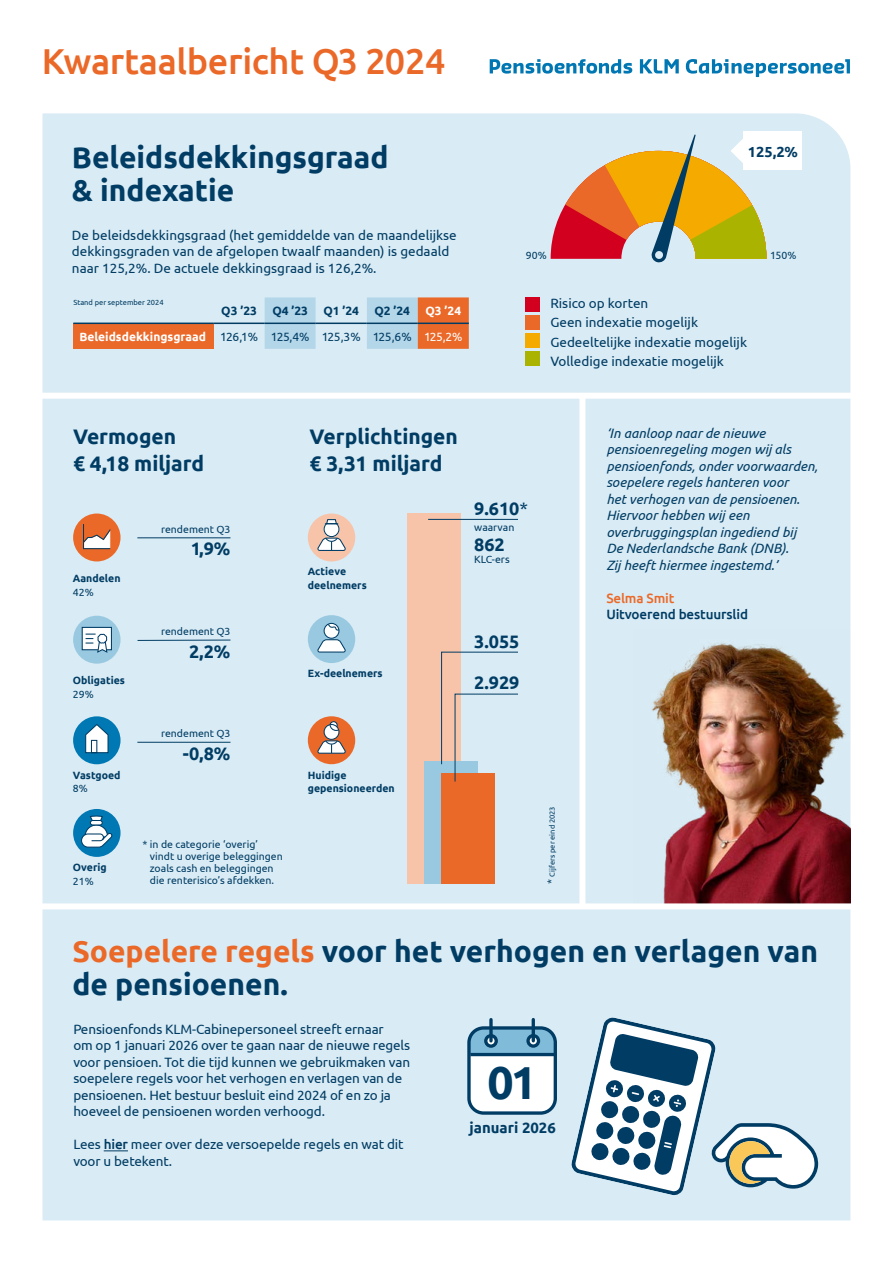
<style>
.page{position:relative;width:893px;height:1263px;background:#fff}
.page>*{position:absolute;margin:0;border:0;box-sizing:border-box;transform-origin:0 0}
.t1{font:700 46.2px "Ubuntu";color:#003c64}
.t2{font:500 36px "Ubuntu";letter-spacing:-.01em;color:#eb6928}
.t3{font:700 30px/33px "Ubuntu";color:#003c64}
.t4{font:700 21px/27px "Ubuntu";color:#003c64}
.t5{font:700 18px "Ubuntu";color:#003c64}
.t6{font:700 14.85px "Ubuntu";color:#003c64}
.t7{font:700 14.55px "Ubuntu";color:#003c64}
.t8{font:13.5px/16.5px "Ubuntu";letter-spacing:-.01em;color:#003c64}
.t9{font:italic 13.5px/16.5px "Ubuntu";color:#003c64}
.t10{font:500 13.5px "Ubuntu";letter-spacing:-.01em;color:#003c64}
.t11{font:500 13.5px "Ubuntu";letter-spacing:-.01em;color:#eb6928}
.t12{font:700 12px/25.7px "Ubuntu";color:#fff;text-align:right}
.t13{font:700 12px "Ubuntu";color:#003c64}
.t14{font:10.5px/12px "Ubuntu";color:#003c64}
.t15{font:700 10.5px/13.5px "Ubuntu";color:#003c64}
.t16{font:7.5px "Ubuntu";color:#003c64}
.s1{font-weight:400;color:#003c64}
.s2{font-weight:400}
.s3{font-size:10.5px}
.s4{font-style:inherit}
.s5{color:#eb6928}
.s6{font-weight:500}
</style>
<div class="page">
<div style="left:43px;top:113px;width:807px;height:1107px;background:#d9ebf4"></div>
<img style="left:634px;top:629px;width:216px;height:274px">
<div style="left:22px;top:393px;width:849px;height:6px;background:#fff"></div>
<div style="left:22px;top:903px;width:849px;height:6px;background:#fff"></div>
<div style="left:579px;top:396px;width:6px;height:510px;background:#fff"></div>
<svg style="left:104px;top:1150px;width:24px;height:1px"></svg>
<svg style="left:490px;top:59px;width:360px;height:18px"></svg>
<div style="left:525px;top:297px;width:15px;height:14px;background:#d2001e"></div>
<div style="left:525px;top:315px;width:15px;height:14px;background:#eb6928"></div>
<div style="left:525px;top:352px;width:15px;height:14px;background:#aab400"></div>
<div style="left:525px;top:334px;width:15px;height:14px;background:#f5aa00"></div>
<div style="left:407px;top:513px;width:54px;height:371px;background:#f7c3a9"></div>
<div style="left:424px;top:761px;width:54px;height:123px;background:#99c9e1"></div>
<div style="left:441px;top:774px;width:54px;height:110px;background:#eb6928"></div>
<div style="left:308px;top:513px;width:47px;height:48px;background:#f7c3a9;border-radius:50%"></div>
<svg style="left:317px;top:519px;width:29px;height:32px"></svg>
<div style="left:308px;top:716px;width:47px;height:48px;background:#eb6928;border-radius:50%"></div>
<svg style="left:317px;top:721px;width:29px;height:33px"></svg>
<div style="left:308px;top:615px;width:47px;height:48px;background:#99c9e1;border-radius:50%"></div>
<svg style="left:317px;top:623px;width:29px;height:30px"></svg>
<hr style="left:428px;top:519px;width:90px;height:1px;background:#003c64">
<svg style="left:441px;top:651px;width:78px;height:131px"></svg>
<div style="left:73px;top:513px;width:48px;height:48px;background:#eb6928;border-radius:50%"></div>
<svg style="left:83px;top:524px;width:27px;height:25px"></svg>
<div style="left:73px;top:616px;width:48px;height:48px;background:#99c9e1;border-radius:50%"></div>
<svg style="left:81px;top:626px;width:31px;height:27px"></svg>
<div style="left:73px;top:716px;width:48px;height:48px;background:#0078b4;border-radius:50%"></div>
<svg style="left:85px;top:724px;width:24px;height:30px"></svg>
<div style="left:91px;top:740px;width:6px;height:13px;border:1px solid #003c64"></div>
<div style="left:73px;top:809px;width:48px;height:48px;background:#0078b4;border-radius:50%"></div>
<svg style="left:81px;top:815px;width:32px;height:33px"></svg>
<hr style="left:137px;top:537px;width:93px;height:1px;background:#003c64">
<hr style="left:137px;top:742px;width:93px;height:1px;background:#003c64">
<hr style="left:138px;top:640px;width:92px;height:1px;background:#003c64">
<div style="left:469px;top:1028px;width:86px;height:85px;background:#fff;border-radius:15px"></div>
<div style="left:467px;top:1026px;width:90px;height:89px;border:3px solid #003c64;border-radius:15px"></div>
<svg style="left:489px;top:1019px;width:4px;height:9px"></svg>
<svg style="left:469px;top:1028px;width:86px;height:26px;background:#669fbf"></svg>
<hr style="left:532px;top:1019px;width:3px;height:22px;background:#003c64">
<hr style="left:470px;top:1053px;width:85px;height:3px;background:#003c64">
<svg style="left:571px;top:1017px;width:248px;height:179px"></svg>
<svg style="left:265px;top:297px;width:204px;height:52px;background:#c8bfbb"></svg>
<div style="left:73px;top:323px;width:141px;height:26px;background:#eb6928"></div>
<hr style="left:73px;top:323px;width:141px;height:1px;background:#003c64">
<hr style="left:214px;top:323px;width:51px;height:1px;background:#003c64">
<hr style="left:265px;top:323px;width:51px;height:1px;background:#003c64">
<hr style="left:418px;top:323px;width:51px;height:1px;background:#003c64">
<hr style="left:316px;top:323px;width:51px;height:1px;background:#003c64">
<hr style="left:367px;top:323px;width:51px;height:1px;background:#003c64">
<div style="left:743px;top:132px;width:59px;height:38px;background:#fff"></div>
<svg style="left:551px;top:134px;width:215px;height:129px;background:#d6aa6b"></svg>
<h2 class="t2" style="left:42px;top:38px;width:405px">Kwartaalbericht Q3 2024</h2>
<h3 class="t3" style="left:72px;top:140px;width:318px">Beleidsdekkingsgraad &amp; indexatie</h3>
<p class="t8" style="left:72px;top:226px;width:386px">De beleidsdekkingsgraad (het gemiddelde van de maandelijkse dekkingsgraden van de afgelopen twaalf maanden) is gedaald naar 125,2%. De actuele dekkingsgraad is 126,2%.</p>
<p class="t16" style="left:73px;top:298px;width:92px">Stand per september 2024</p>
<p class="t12" style="left:79px;top:298px;width:385px">Q3 ’24<br>Beleidsdekkingsgraad <span class="s1">126,1% 125,4% 125,3% 125,6%</span> <span class="s2">125,2%</span></p>
<p class="t13" style="left:221px;top:303px;width:37px">Q3 ’23</p>
<p class="t13" style="left:272px;top:303px;width:37px">Q4 ’23</p>
<p class="t13" style="left:323px;top:303px;width:37px">Q1 ’24</p>
<p class="t13" style="left:374px;top:303px;width:37px">Q2 ’24</p>
<p class="t7" style="left:748px;top:143px;width:52px">125,2%</p>
<p class="t14" style="left:526px;top:249px;width:22px">90%</p>
<p class="t14" style="left:770px;top:249px;width:28px">150%</p>
<p class="t8" style="left:550px;top:293px;width:198px;line-height:19.5px">Risico op korten<br>Geen indexatie mogelijk<br>Gedeeltelijke indexatie mogelijk<br>Volledige indexatie mogelijk</p>
<h3 class="t4" style="left:73px;top:422px;width:133px">Vermogen<br>€ 4,18 miljard</h3>
<h3 class="t4" style="left:310px;top:422px;width:150px">Verplichtingen € 3,31 miljard</h3>
<p class="t15" style="left:73px;top:571px;width:49px">Aandelen</p>
<p class="t14" style="left:73px;top:586px;width:22px">42%</p>
<p class="t15" style="left:73px;top:674px;width:53px">Obligaties</p>
<p class="t14" style="left:73px;top:688px;width:22px">29%</p>
<p class="t15" style="left:73px;top:768px;width:49px">Vastgoed</p>
<p class="t14" style="left:73px;top:782px;width:16px">8%</p>
<p class="t14" style="left:161px;top:523px;width:71px">rendement Q3</p>
<h3 class="t5" style="left:191px;top:538px;width:41px">1,9%</h3>
<p class="t14" style="left:161px;top:625px;width:71px">rendement Q3</p>
<h3 class="t5" style="left:189px;top:640px;width:43px">2,2%</h3>
<p class="t14" style="left:161px;top:727px;width:71px">rendement Q3</p>
<h3 class="t5" style="left:183px;top:743px;width:49px">-0,8%</h3>
<p class="t15" style="left:308px;top:564px;width:60px">Actieve deelnemers</p>
<p class="t15" style="left:308px;top:666px;width:76px">Ex-deelnemers</p>
<p class="t15" style="left:308px;top:768px;width:88px">Huidige gepensioneerden</p>
<h3 class="t5" style="left:474px;top:497px;width:55px">9.610<span class="s2">*</span></h3>
<p class="t14" style="left:474px;top:521px;width:42px">waarvan</p>
<h3 class="t5" style="left:474px;top:533px;width:32px">862</h3>
<p class="t14" style="left:474px;top:553px;width:37px">KLC-ers</p>
<h3 class="t5" style="left:474px;top:630px;width:47px">3.055</h3>
<h3 class="t5" style="left:474px;top:672px;width:47px">2.929</h3>
<p class="t15" style="left:73px;top:860px;width:35px">Overig<br><span class="s2">2</span><span class="s2">1</span><span class="s2">%</span></p>
<p class="t14" style="left:150px;top:838px;width:134px;text-indent:-7px">* in de categorie ‘overig’ vindt u overige beleggingen zoals cash en beleggingen die renterisico’s afdekken.</p>
<p class="t16" style="left:548px;top:884px;width:79px;rotate:-90deg"><span class="s3">*</span> Cijfers per eind 2023</p>
<p class="t9" style="left:606px;top:424px;width:213px">‘In aanloop naar de nieuwe pensioenregeling mogen wij als pensioenfonds, onder voorwaarden, soepelere regels hanteren voor<br>het verhogen van de pensioenen.<br>Hiervoor hebben wij een overbruggings plan ingedien<span class="s4">d</span> bij<br>De Nederlandsche Bank (DNB).<br>Zij heeft hiermee ingestemd.’</p>
<p class="t11" style="left:606px;top:589px;width:70px">Selma Smit</p>
<p class="t10" style="left:606px;top:606px;width:143px">Uitvoerend bestuurslid</p>
<h3 class="t3" style="left:72px;top:934px;width:747px"><span class="s5">Soepelere regels</span> voor het verhogen en verlagen van de pensioenen.</h3>
<p class="t8" style="left:73px;top:1020px;width:338px">Pensioenfonds KLM-Cabinepersoneel streeft ernaar<br>om op 1 januari 2026 over te gaan naar de nieuwe regels voor pensioen. Tot die tijd kunnen we gebruikmaken van soepelere regels voor het verhogen en verlagen van de pensioenen. Het bestuur besluit eind 2024 of en zo ja hoeveel de pensioenen worden verhoogd.</p>
<p class="t8" style="left:73px;top:1136px;width:332px">Lees <span class="s6">hier</span> meer over deze versoepelde regels en wat dit voor u betekent.</p>
<h1 class="t1" style="left:487px;top:1054px;width:51px">01</h1>
<p class="t6" style="left:470px;top:1119px;width:88px">januari 2026</p>
</div>
